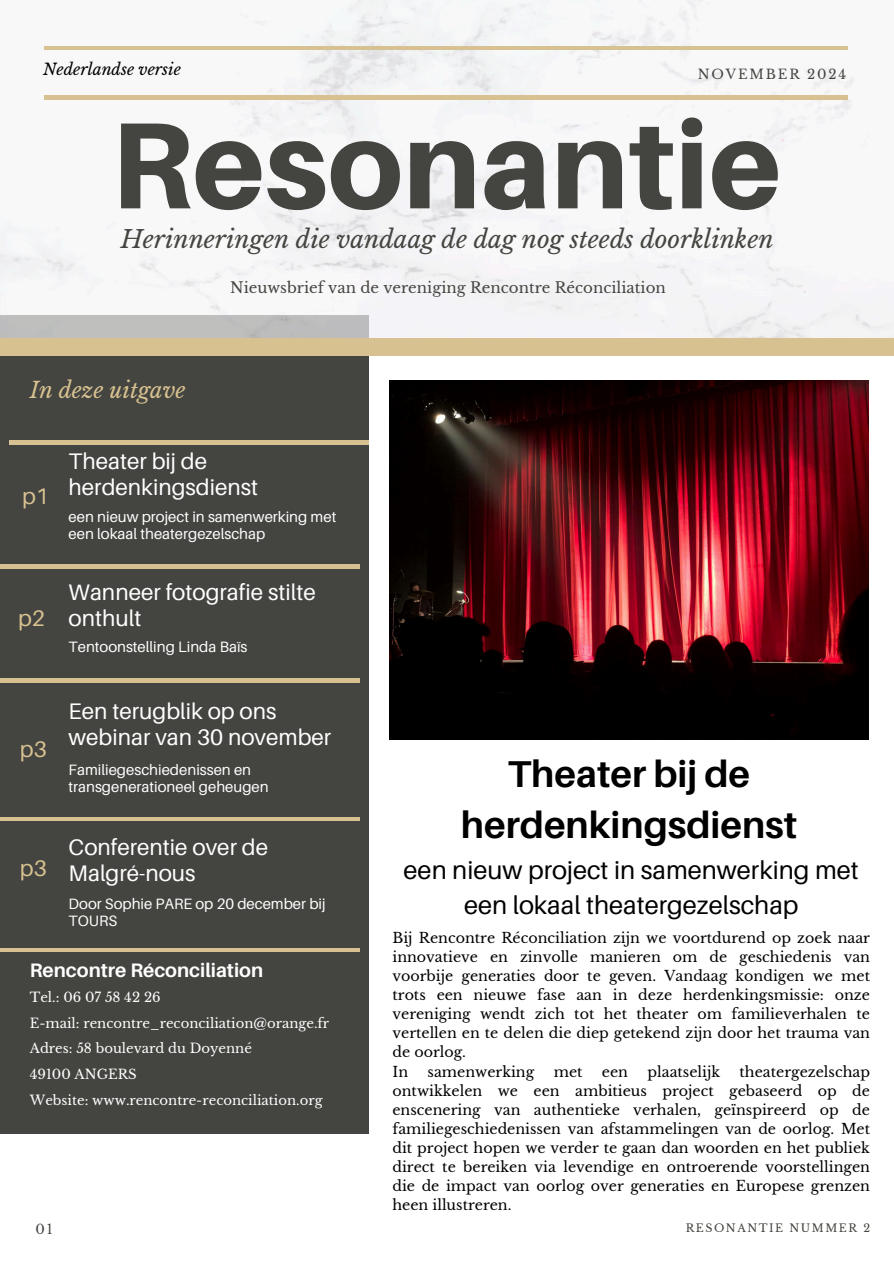
<style>
.page{position:relative;width:894px;height:1264px;background:#fff}
.page>*{position:absolute;margin:0;border:0;box-sizing:border-box;transform-origin:0 0}
.t1{font:800 122.85px "Aileron";color:#444440}
.t2{font:700 37.35px/51.8px "Aileron";color:#000;text-align:center}
.t3{font:25.5px/34.8px "Aileron";color:#000;text-align:center}
.t4{font:italic 24.15px "Libre Baskerville";color:#444440}
.t5{font:22.5px/25.8px "Aileron";color:#fff}
.t6{font:22.5px "Aileron";color:#d7c190}
.t7{font:italic 21.9px "Libre Baskerville";color:#d7c190}
.t8{font:700 19.5px "Aileron";color:#fff}
.t9{font:italic 15.75px "Libre Baskerville";color:#000}
.t10{font:15px/16.8px "Aileron";color:#fff}
.t11{font:15px "Libre Baskerville";color:#444440}
.t12{font:14.25px/19.2px "Libre Baskerville";color:#000}
.t13{font:13.2px "Libre Baskerville";color:#fff}
.t14{font:13.2px "Libre Baskerville";letter-spacing:.14em;color:#444440}
.t15{font:10.95px "Libre Baskerville";letter-spacing:.14em;color:#444440}
</style>
<div class="page">
<div style="left:0;top:315px;width:368px;height:818px;background:#444440"></div>
<hr style="left:0;top:564px;width:359px;height:4px;background:#d7c190">
<hr style="left:0;top:817px;width:359px;height:3px;background:#d7c190">
<hr style="left:0;top:948px;width:359px;height:3px;background:#d7c190">
<hr style="left:10px;top:441px;width:359px;height:3px;background:#d7c190">
<img style="left:0;top:0;width:893px;height:338px">
<hr style="left:45px;top:96px;width:802px;height:3px;background:#d7c190">
<hr style="left:45px;top:47px;width:802px;height:3px;background:#d7c190">
<div style="left:0;top:338px;width:893px;height:17px;background:#d7c190"></div>
<hr style="left:0;top:679px;width:359px;height:3px;background:#d7c190">
<img style="left:390px;top:380px;width:478px;height:359px">
<p class="t9" style="left:43px;top:59px;width:139px">Nederlandse versie</p>
<p class="t14" style="left:697px;top:67px;width:150px">NOVEMBER 2024</p>
<p class="t1" style="left:111px;top:89px;width:672px">Resonantie</p>
<h4 class="t4" style="left:121px;top:224px;width:654px">Herinneringen die vandaag de dag nog steeds doorklinken</h4>
<p class="t7" style="left:30px;top:377px;width:157px">In deze uitgave</p>
<h6 class="t11" style="left:230px;top:278px;width:437px">Nieuwsbrief van de vereniging Rencontre Réconciliation</h6>
<h4 class="t6" style="left:22px;top:482px;width:28px">p1</h4>
<h4 class="t6" style="left:18px;top:604px;width:28px">p2</h4>
<h6 class="t6" style="left:20px;top:734px;width:28px">p3</h6>
<p class="t6" style="left:20px;top:854px;width:28px">p3</p>
<h6 class="t5" style="left:69px;top:447px;width:191px">Theater bij de herdenkingsdienst</h6>
<h4 class="t10" style="left:69px;top:508px;width:269px">een nieuw project in samenwerking met een lokaal theatergezelschap</h4>
<h4 class="t5" style="left:69px;top:578px;width:248px">Wanneer fotografie stilte onthult</h4>
<h6 class="t10" style="left:69px;top:637px;width:180px">Tentoonstelling Linda Baïs</h6>
<p class="t5" style="left:69px;top:697px;width:264px">Een terugblik op ons webinar van 30 november</p>
<p class="t10" style="left:69px;top:760px;width:202px">Familiegeschiedenissen en transgenerationeel geheugen</p>
<h5 class="t5" style="left:69px;top:834px;width:201px">Conferentie over de<br>Malgré-nous</h5>
<p class="t10" style="left:69px;top:895px;width:258px">Door Sophie PARE op 20 december bij<br>TOURS</p>
<p class="t8" style="left:30px;top:957px;width:235px">Rencontre Réconciliation</p>
<h1 class="t13" style="left:30px;top:988px;width:132px">Tel.: 06 07 58 42 26</h1>
<p class="t13" style="left:30px;top:1014px;width:301px">E-mail: rencontre_reconciliation@orange.fr</p>
<h3 class="t13" style="left:30px;top:1040px;width:224px">Adres: 58 boulevard du Doyenné</h3>
<h6 class="t13" style="left:30px;top:1066px;width:108px">49100 ANGERS</h6>
<p class="t13" style="left:30px;top:1092px;width:294px">Website: www.rencontre-reconciliation.org</p>
<h4 class="t2" style="left:461px;top:746px;width:338px">Theater bij de herdenkingsdienst</h4>
<h4 class="t3" style="left:403px;top:852px;width:456px">een nieuw project in samenwerking met een lokaal theatergezelschap</h4>
<h6 class="t12" style="left:392px;top:928px;width:479px">Bij Rencontre Réconciliation zijn we voortdurend op zoek naar innovatieve en zinvolle manieren om de geschiedenis van voorbije generaties door te geven. Vandaag kondigen we met trots een nieuwe fase aan in deze herdenkingsmissie: onze vereniging wendt zich tot het theater om familieverhalen te vertellen en te delen die diep getekend zijn door het trauma van de oorlog.<br>In</h6>
<h6 class="t12" style="left:392px;top:1061px;width:479px;text-align:justify;text-indent:347px">theatergezelschap ontwikkelen we een ambitieus project gebaseerd op de enscenering van authentieke verhalen, geïnspireerd op de familiegeschiedenissen van afstammelingen van de oorlog. Met dit project hopen we verder te gaan dan woorden en het publiek direct te bereiken via levendige en ontroerende voorstellingen die de impact van oorlog over generaties en Europese grenzen heen illustreren.</h6>
<h6 class="t12" style="left:427px;top:1061px;width:108px">samenwerking</h6>
<h6 class="t12" style="left:553px;top:1061px;width:30px">met</h6>
<h6 class="t12" style="left:601px;top:1061px;width:28px">een</h6>
<h6 class="t12" style="left:647px;top:1061px;width:74px">plaatselijk</h6>
<h4 class="t14" style="left:35px;top:1220px;width:19px">01</h4>
<h4 class="t15" style="left:685px;top:1221px;width:186px">RESONANTIE NUMMER 2</h4>
</div>
